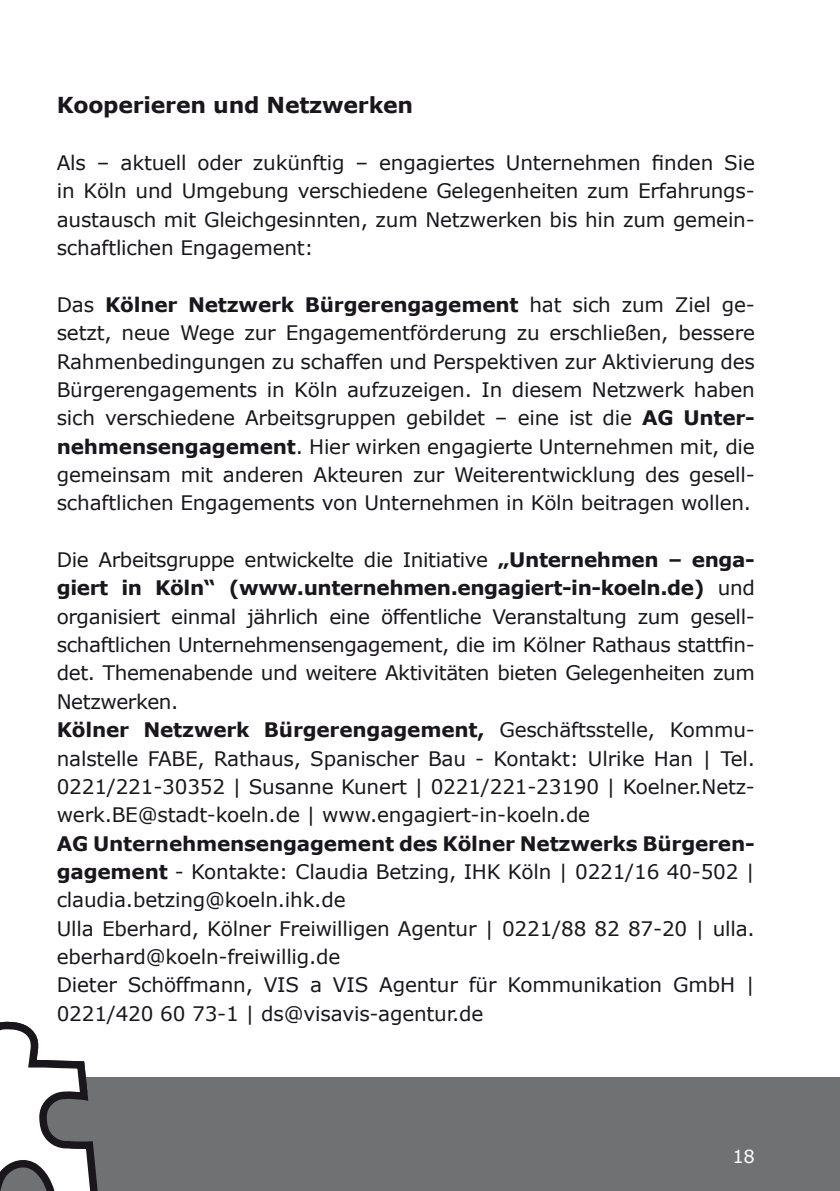
<style>
.page{position:relative;width:840px;height:1191px;background:#fff}
.page>*{position:absolute;margin:0;border:0;box-sizing:border-box;transform-origin:0 0}
.t1{font:700 22px "Verdana";letter-spacing:-.01em;color:#1a171c}
.t2{font:20px/28.4px "Verdana";letter-spacing:-.01em;color:#1a171c;text-align:justify}
.t3{font:18px "Verdana";color:#fff}
.s1{font-weight:700}
</style>
<div class="page">
<div style="left:0;top:1077px;width:839px;height:114px;background:#707172"></div>
<svg style="left:0;top:1021px;width:98px;height:170px"></svg>
<h1 class="t1" style="left:57px;top:91px;width:358px">Kooperieren und Netzwerken</h1>
<p class="t2" style="left:57px;top:148px;width:699px">Als – aktuell oder zukünftig – engagiertes Unternehmen finden Sie in Köln und Umgebung verschiedene Gelegenheiten zum Erfahrungs&shy;austausch mit Gleichgesinnten, zum Netzwerken bis hin zum gemein&shy;schaftlichen Engagement:</p>
<p class="t2" style="left:57px;top:290px;width:699px">Das <span class="s1">Kölner Netzwerk Bürgerengagement</span> hat sich zum Ziel ge&shy;setzt, neue Wege zur Engagementförderung zu erschließen, bessere Rahmenbedingungen zu schaffen und Perspektiven zur Aktivierung des Bürgerengagements in Köln aufzuzeigen. In diesem Netzwerk haben sich verschiedene Arbeitsgruppen gebildet – eine ist die <span class="s1">AG Unter&shy;nehmensengagement</span>. Hier wirken engagierte Unternehmen mit, die gemeinsam mit anderen Akteuren zur Weiterentwicklung des gesell&shy;schaftlichen Engagements von Unternehmen in Köln beitragen wollen.</p>
<p class="t2" style="left:57px;top:545px;width:699px;text-align:left">Die Arbeitsgruppe entwickelte die Initiative <span class="s1">„Unternehmen – enga&shy;giert in Köln“ (www.unternehmen.engagiert-in-koeln.de)</span> und organisiert einmal jährlich eine öffentliche Veranstaltung zum gesell&shy;schaftlichen Unternehmensengagement, die im Kölner Rathaus stattfin&shy;det. Themenabende und weitere Aktivitäten bieten Gelegenheiten zum Netzwerken.<br><span class="s1">Kölner Netzwerk Bürgerengagement,</span> Geschäftsstelle, Kommu&shy;nalstelle FABE, Rathaus, Spanischer Bau - Kontakt: Ulrike Han | Tel.<br>0221/221-30352 | Susanne Kunert | 0221/221-23190 | Koelner.Netz&shy;werk.BE@stadt-koeln.de | www.engagiert-in-koeln.de</p>
<p class="t2" style="left:57px;top:828px;width:699px;text-align:left"><span class="s1">AG Unternehmensengagement des Kölner Netzwerks Bürgeren&shy;gagement</span> - Kontakte: Claudia Betzing, IHK Köln | 0221/16 40-502 | claudia.betzing@koeln.ihk.de<br>Ulla Eberhard, Kölner Freiwilligen Agentur | 0221/88 82 87-20 | ulla. eberhard@koeln-freiwillig.de<br>Dieter Schöffmann, VIS a VIS Agentur für Kommunikation GmbH | 0221/420 60 73-1 | ds@visavis-agentur.de</p>
<p class="t3" style="left:732px;top:1144px;width:24px">18</p>
</div>
